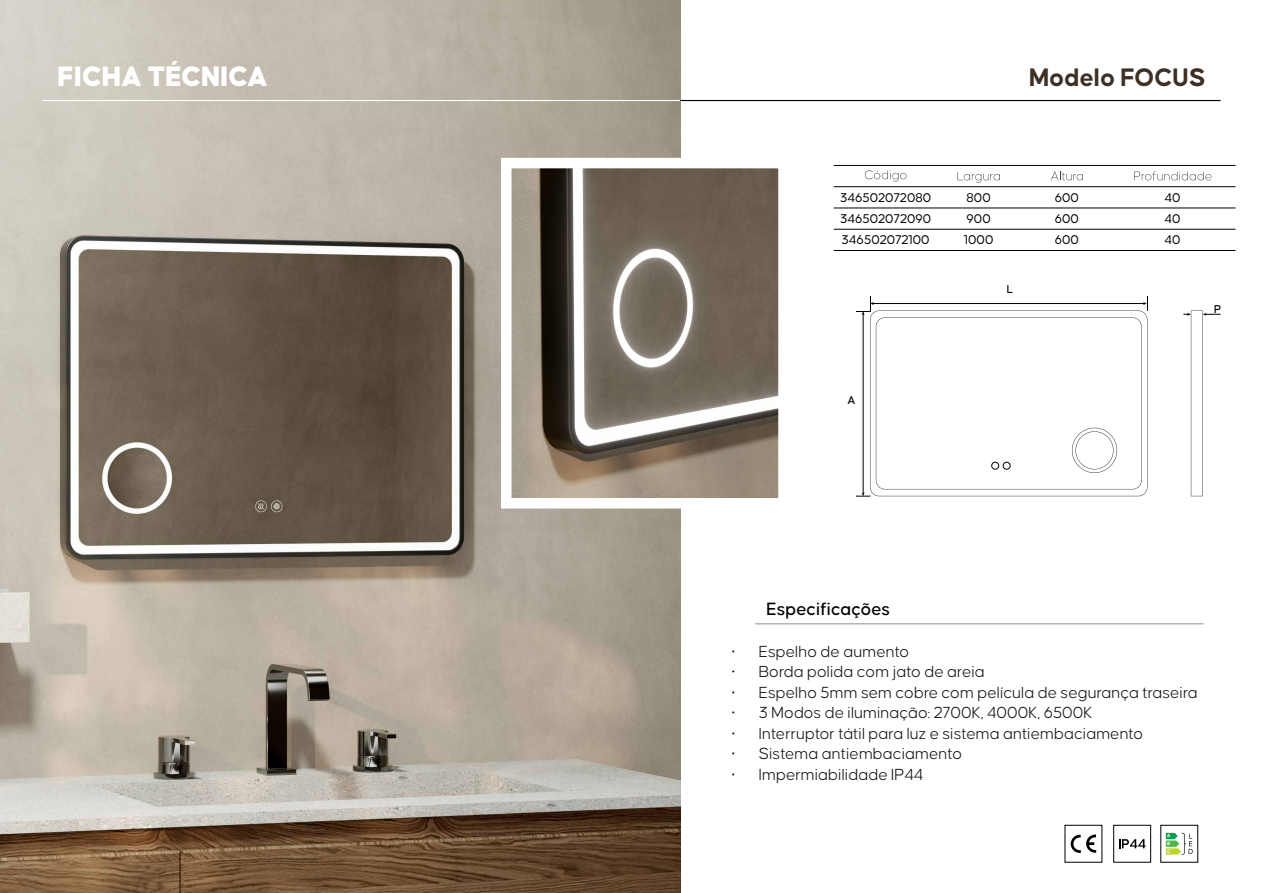
<style>
.page{position:relative;width:1263px;height:893px;background:#fff}
.page>*{position:absolute;margin:0;border:0;box-sizing:border-box;transform-origin:0 0}
.t1{font:900 30px "Causten";color:#fff}
.t2{font:700 27px "Causten";color:#3e3025}
.t3{font:500 19.05px "Causten";color:#000}
.t4{font:300 17.1px "Causten";color:#141210}
.t5{font:13.5px "Causten";color:#000}
.t6{font:500 12.15px "Causten";color:#000}
.t7{font:700 4.95px/7.8px "Causten";color:#fff;text-align:justify}
</style>
<div class="page">
<img style="left:0;top:0;width:680px;height:893px">
<img style="left:512px;top:169px;width:266px;height:328px">
<hr style="left:43px;top:100px;width:637px;height:1px;background:#fff">
<hr style="left:680px;top:100px;width:540px;height:1px;background:#000">
<hr style="left:834px;top:165px;width:401px;height:1px;background:#000">
<hr style="left:834px;top:186px;width:401px;height:1px;background:#000">
<hr style="left:834px;top:208px;width:401px;height:1px;background:#000">
<hr style="left:834px;top:229px;width:401px;height:1px;background:#000">
<hr style="left:834px;top:250px;width:401px;height:1px;background:#000">
<svg style="left:865px;top:170px;width:41px;height:12px"></svg>
<svg style="left:1134px;top:172px;width:77px;height:8px"></svg>
<hr style="left:755px;top:624px;width:448px;height:1px;background:#1d1d1b">
<svg style="left:1166px;top:833px;width:27px;height:22px"></svg>
<svg style="left:1119px;top:839px;width:26px;height:9px"></svg>
<svg style="left:1071px;top:835px;width:25px;height:18px"></svg>
<div style="left:1113px;top:825px;width:38px;height:38px;border:1px solid #000"></div>
<svg style="left:870px;top:311px;width:277px;height:185px"></svg>
<svg style="left:876px;top:318px;width:265px;height:171px"></svg>
<svg style="left:1072px;top:428px;width:45px;height:45px"></svg>
<svg style="left:1183px;top:311px;width:37px;height:185px"></svg>
<hr style="left:873px;top:303px;width:271px;height:1px;background:#000">
<svg style="left:1143px;top:296px;width:5px;height:15px"></svg>
<svg style="left:856px;top:492px;width:14px;height:5px"></svg>
<hr style="left:863px;top:314px;width:1px;height:179px;background:#000">
<svg style="left:856px;top:296px;width:18px;height:19px"></svg>
<svg style="left:957px;top:172px;width:43px;height:11px"></svg>
<svg style="left:1051px;top:172px;width:32px;height:8px"></svg>
<h1 class="t1" style="left:58px;top:60px;width:212px">FICHA TÉCNICA</h1>
<h2 class="t2" style="left:1029px;top:63px;width:178px">Modelo FOCUS</h2>
<p class="t5" style="left:840px;top:191px;width:93px">346502072080</p>
<p class="t5" style="left:966px;top:191px;width:26px">800</p>
<p class="t5" style="left:1055px;top:191px;width:26px">600</p>
<p class="t5" style="left:1164px;top:191px;width:18px">40</p>
<p class="t5" style="left:840px;top:211px;width:93px">346502072090</p>
<p class="t5" style="left:966px;top:211px;width:26px">900</p>
<p class="t5" style="left:1055px;top:211px;width:26px">600</p>
<p class="t5" style="left:1164px;top:211px;width:18px">40</p>
<p class="t5" style="left:842px;top:232px;width:90px">346502072100</p>
<p class="t5" style="left:964px;top:232px;width:31px">1000</p>
<p class="t5" style="left:1055px;top:232px;width:26px">600</p>
<p class="t5" style="left:1164px;top:232px;width:18px">40</p>
<p class="t6" style="left:847px;top:393px;width:9px">A</p>
<p class="t6" style="left:1007px;top:283px;width:8px">L</p>
<p class="t6" style="left:1214px;top:302px;width:9px">P</p>
<p class="t3" style="left:766px;top:599px;width:125px">Especificações</p>
<p class="t4" style="left:732px;top:642px;width:179px">• Espelho de aumento</p>
<p class="t4" style="left:732px;top:663px;width:254px">• Borda polida com jato de areia</p>
<p class="t4" style="left:732px;top:683px;width:467px">• Espelho 5mm sem cobre com película de segurança traseira</p>
<p class="t4" style="left:732px;top:704px;width:362px">• 3 Modos de iluminação: 2700K, 4000K, 6500K</p>
<p class="t4" style="left:732px;top:724px;width:413px">• Interruptor tátil para luz e sistema antiembaciamento</p>
<p class="t4" style="left:732px;top:745px;width:232px">• Sistema antiembaciamento</p>
<p class="t4" style="left:732px;top:765px;width:193px">• Impermiabilidade IP44</p>
<p class="t7" style="left:1167px;top:832px;width:5px">A B C</p>
</div>
